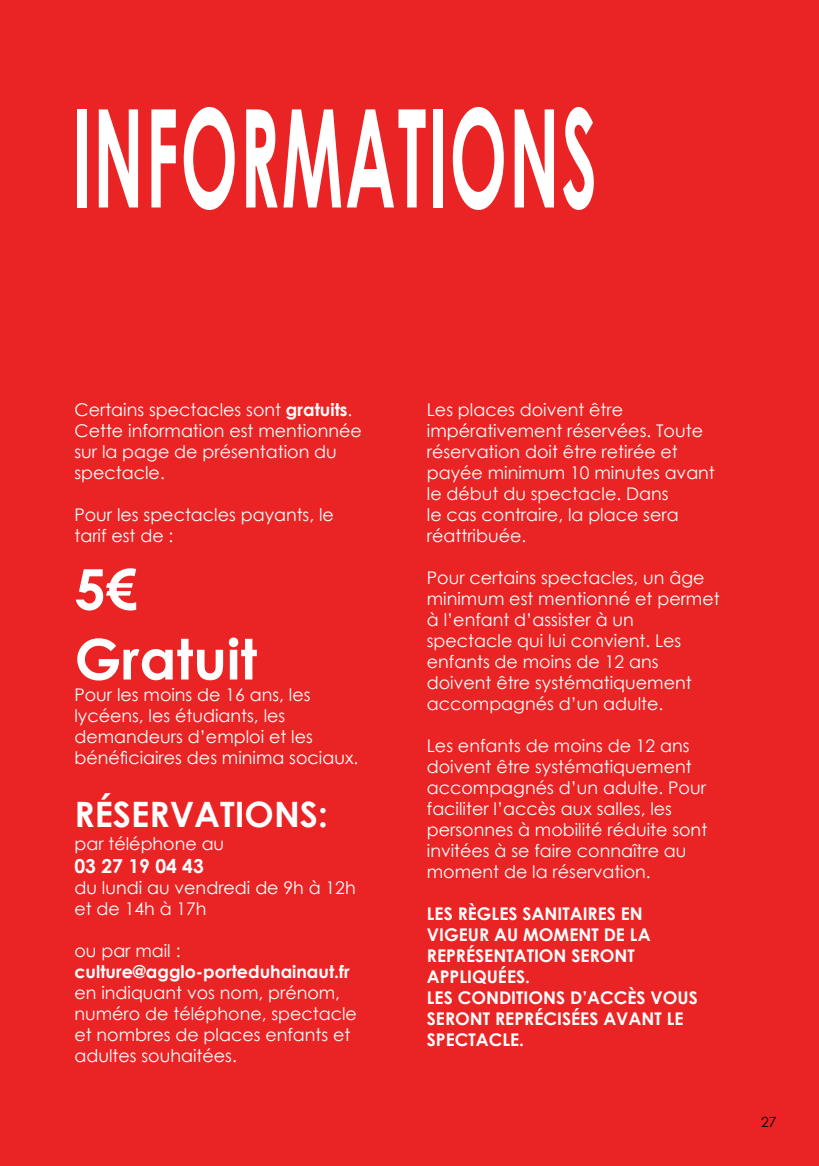
<style>
.page{position:relative;width:819px;height:1166px;background:#fff}
.page>*{position:absolute;margin:0;border:0;box-sizing:border-box;transform-origin:0 0}
.t1{font:700 136.5px "Century Gothic";letter-spacing:.03em;color:#fff;scale:.5 1}
.t2{font:700 56px/70px "Century Gothic";color:#fff}
.t3{font:700 35px "Century Gothic";color:#fff}
.t4{font:700 19.25px "Century Gothic";color:#fff}
.t5{font:17.5px/21px "Century Gothic";color:#fff}
.t6{font:700 17.5px/21px "Century Gothic";color:#fff}
.t7{font:14px "Century Gothic";color:#000}
.s1{font-weight:700}
</style>
<div class="page">
<div style="left:1px;top:0;width:818px;height:1166px;background:#ea2424"></div>
<h1 class="t1" style="left:72px;top:54px;width:1051px">INFORMATIONS</h1>
<p class="t5" style="left:74px;top:399px;width:289px">Certains spectacles sont <span class="s1">GRATUITS</span>.<br>Cette information est mentionnée sur la page de présentation du spectacle.</p>
<p class="t5" style="left:74px;top:504px;width:261px">Pour les spectacles payants, le tarif est de :</p>
<h2 class="t2" style="left:74px;top:552px;width:184px">5€<br>GRATUIT</h2>
<p class="t5" style="left:74px;top:683px;width:285px">Pour les moins de 16 ans, les lycéens, les étudiants, les demandeurs d’emploi et les bénéficiaires des minima sociaux.</p>
<h3 class="t3" style="left:74px;top:787px;width:255px">RÉSERVATIONS:</h3>
<p class="t5" style="left:74px;top:832px;width:151px">par téléphone au</p>
<p class="t4" style="left:74px;top:851px;width:131px">03 27 19 04 43</p>
<p class="t5" style="left:74px;top:876px;width:283px">du lundi au vendredi de 9h à 12h et de 14h à 17h</p>
<p class="t5" style="left:74px;top:939px;width:108px">ou par mail :</p>
<p class="t6" style="left:74px;top:960px;width:277px">CULTURE@AGGLO-PORTEDUHAINAUT.FR</p>
<p class="t5" style="left:74px;top:981px;width:284px">en indiquant vos nom, prénom, numéro de téléphone, spectacle et nombres de places enfants et adultes souhaitées.</p>
<p class="t5" style="left:427px;top:399px;width:289px">Les places doivent être impérativement réservées. Toute réservation doit être retirée et payée minimum 10 minutes avant le début du spectacle. Dans<br>le cas contraire, la place sera réattribuée.</p>
<p class="t5" style="left:427px;top:567px;width:294px">Pour certains spectacles, un âge minimum est mentionné et permet à l’enfant d’assister à un spectacle qui lui convient. Les enfants de moins de 12 ans doivent être systématiquement accompagnés d’un adulte.</p>
<p class="t5" style="left:427px;top:735px;width:282px">Les enfants de moins de 12 ans doivent être systématiquement accompagnés d’un adulte. Pour faciliter l’accès aux salles, les personnes à mobilité réduite sont invitées à se faire connaître au moment de la réservation.</p>
<p class="t6" style="left:427px;top:903px;width:61px">LES RÈGLES</p>
<p class="t6" style="left:522px;top:903px;width:11px">SANITAIRES</p>
<p class="t6" style="left:621px;top:903px;width:11px">EN</p>
<p class="t6" style="left:427px;top:924px;width:12px">VIGEUR</p>
<p class="t6" style="left:494px;top:924px;width:43px">AU MOMENT</p>
<p class="t6" style="left:603px;top:924px;width:37px">DE LA</p>
<p class="t6" style="left:427px;top:945px;width:11px">REPRÉSENTATION</p>
<p class="t6" style="left:571px;top:945px;width:12px">SERONT</p>
<p class="t6" style="left:427px;top:966px;width:11px">APPLIQUÉES</p>
<p class="t6" style="left:427px;top:966px;width:272px;text-indent:98px">.<br>LES CONDITIONS D’ACCÈS VOUS<br>SERONT REPRÉCISÉES AVANT LE<br>SPECTACLE.</p>
<p class="t7" style="left:761px;top:1112px;width:17px">27</p>
</div>
